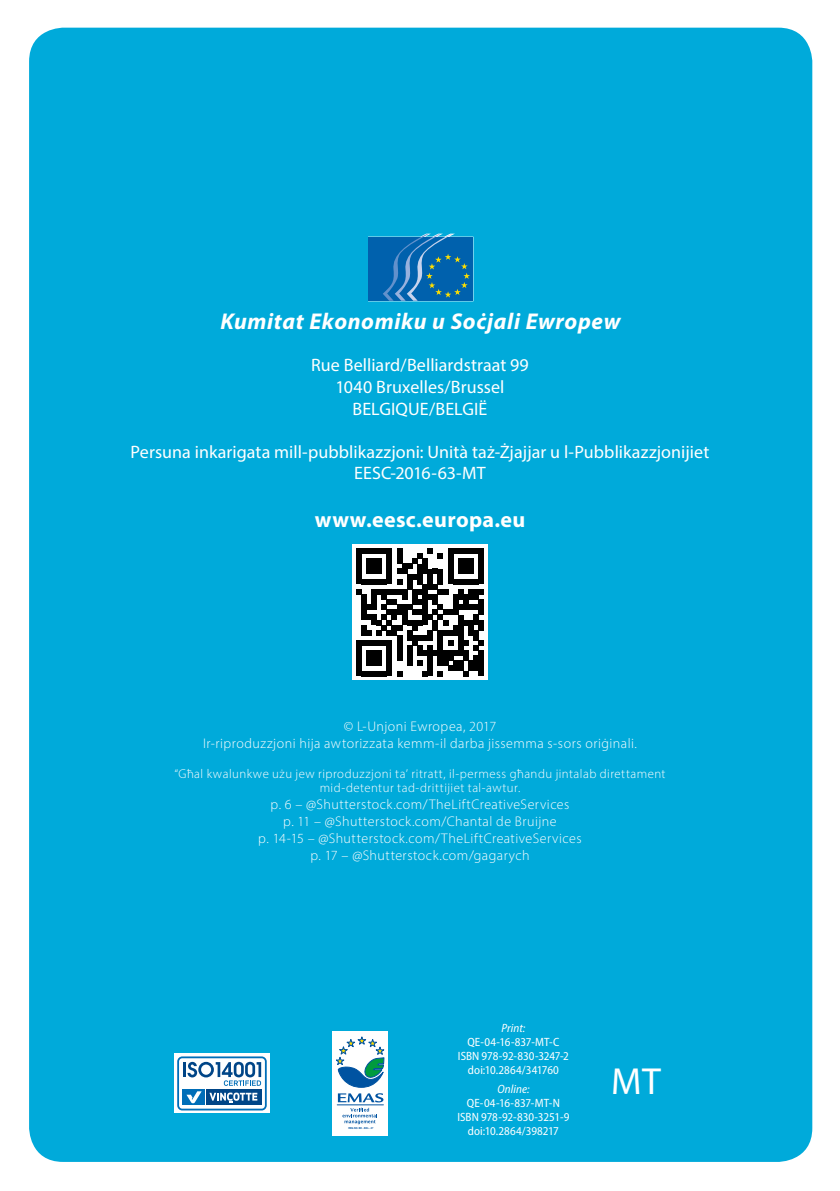
<style>
.page{position:relative;width:840px;height:1191px;background:#fff}
.page>*{position:absolute;margin:0;border:0;box-sizing:border-box;transform-origin:0 0}
.t1{font:37.8px "Myriad Pro";color:#fff}
.t2{font:italic 700 22.8px "Myriad Pro";letter-spacing:.03em;color:#fff}
.t3{font:700 22px "Myriad Pro";letter-spacing:.015em;color:#fff}
.t4{font:18px/21.6px "Myriad Pro";letter-spacing:.005em;color:#fff;text-align:center}
.t5{font:300 14px/16.8px "Myriad Pro";letter-spacing:.035em;color:#fff;text-align:center}
.t6{font:300 12.8px/14px "Myriad Pro";letter-spacing:.035em;color:#fff;text-align:center}
.t7{font:semi-condensed 12px/14px "Myriad Pro";color:#fff;text-align:center}
.t8{font:italic semi-condensed 12px "Myriad Pro";letter-spacing:.005em;color:#fff}
.t9{font:700 2.8px "Arial";color:#0053a1;scale:.85 1}
</style>
<div class="page">
<div style="left:29px;top:27px;width:784px;height:1135px;background:#00aada"></div>
<div style="left:356px;top:548px;width:127px;height:128px;background:#fff"></div>
<div style="left:356px;top:640px;width:5px;height:36px;background:#000"></div>
<div style="left:366px;top:650px;width:5px;height:16px;background:#000"></div>
<div style="left:371px;top:650px;width:5px;height:16px;background:#000"></div>
<div style="left:376px;top:650px;width:5px;height:16px;background:#000"></div>
<svg style="left:361px;top:671px;width:25px;height:5px"></svg>
<div style="left:386px;top:640px;width:5px;height:36px;background:#000"></div>
<div style="left:397px;top:635px;width:5px;height:26px;background:#000"></div>
<svg style="left:397px;top:671px;width:5px;height:5px"></svg>
<div style="left:407px;top:645px;width:5px;height:21px;background:#000"></div>
<svg style="left:417px;top:661px;width:10px;height:15px"></svg>
<div style="left:427px;top:645px;width:5px;height:31px;background:#000"></div>
<div style="left:437px;top:630px;width:5px;height:36px;background:#000"></div>
<svg style="left:437px;top:671px;width:5px;height:5px"></svg>
<div style="left:442px;top:650px;width:6px;height:16px;background:#000"></div>
<div style="left:448px;top:650px;width:5px;height:11px;background:#000"></div>
<svg style="left:448px;top:666px;width:5px;height:5px"></svg>
<div style="left:453px;top:661px;width:5px;height:10px;background:#000"></div>
<div style="left:458px;top:661px;width:5px;height:10px;background:#000"></div>
<div style="left:463px;top:650px;width:5px;height:11px;background:#000"></div>
<svg style="left:463px;top:671px;width:5px;height:5px"></svg>
<div style="left:468px;top:661px;width:5px;height:10px;background:#000"></div>
<div style="left:473px;top:655px;width:5px;height:16px;background:#000"></div>
<svg style="left:356px;top:548px;width:127px;height:107px"></svg>
<div style="left:478px;top:650px;width:5px;height:26px;background:#000"></div>
<h2 class="t2" style="left:220px;top:309px;width:401px">Kumitat Ekonomiku u Soċjali Ewropew</h2>
<p class="t4" style="left:311px;top:354px;width:219px">Rue Belliard/Belliardstraat 99<br>1040 Bruxelles/Brussel<br>BELGIQUE/BELGIË</p>
<p class="t4" style="left:130px;top:440px;width:580px">Persuna inkarigata mill-pubblikazzjoni: Unità taż-Żjajjar u l-Pubblikazzjonijiet<br>EESC-2016-63-MT</p>
<h3 class="t3" style="left:314px;top:505px;width:212px">www.eesc.europa.eu</h3>
<p class="t5" style="left:203px;top:717px;width:435px">© L-Unjoni Ewropea, 2017<br>Ir-riproduzzjoni hija awtorizzata kemm-il darba jissemma s-sors oriġinali.</p>
<p class="t6" style="left:174px;top:767px;width:492px">“Għal kwalunkwe użu jew riproduzzjoni ta’ ritratt, il-permess għandu jintalab direttament mid-detentur tad-drittijiet tal-awtur.</p>
<p class="t5" style="left:258px;top:796px;width:325px">p. 6 – @Shutterstock.com/TheLiftCreativeServices<br>p. 11 – @Shutterstock.com/Chantal de Bruijne<br>p. 14-15 – @Shutterstock.com/TheLiftCreativeServices p. 17 – @Shutterstock.com/gagarych</p>
<p class="t9" style="left:348px;top:1126px;width:31px">REG.NO. BE - BXL - 27</p>
<p class="t8" style="left:501px;top:1020px;width:25px">Print:</p>
<p class="t7" style="left:457px;top:1034px;width:112px">QE-04-16-837-MT-C<br>ISBN 978-92-830-3247-2 doi:10.2864/341760</p>
<p class="t8" style="left:497px;top:1082px;width:34px">Online:</p>
<p class="t7" style="left:457px;top:1096px;width:113px">QE-04-16-837-MT-N<br>ISBN 978-92-830-3251-9 doi:10.2864/398217</p>
<h1 class="t1" style="left:610px;top:1057px;width:51px">MT</h1>
</div>
